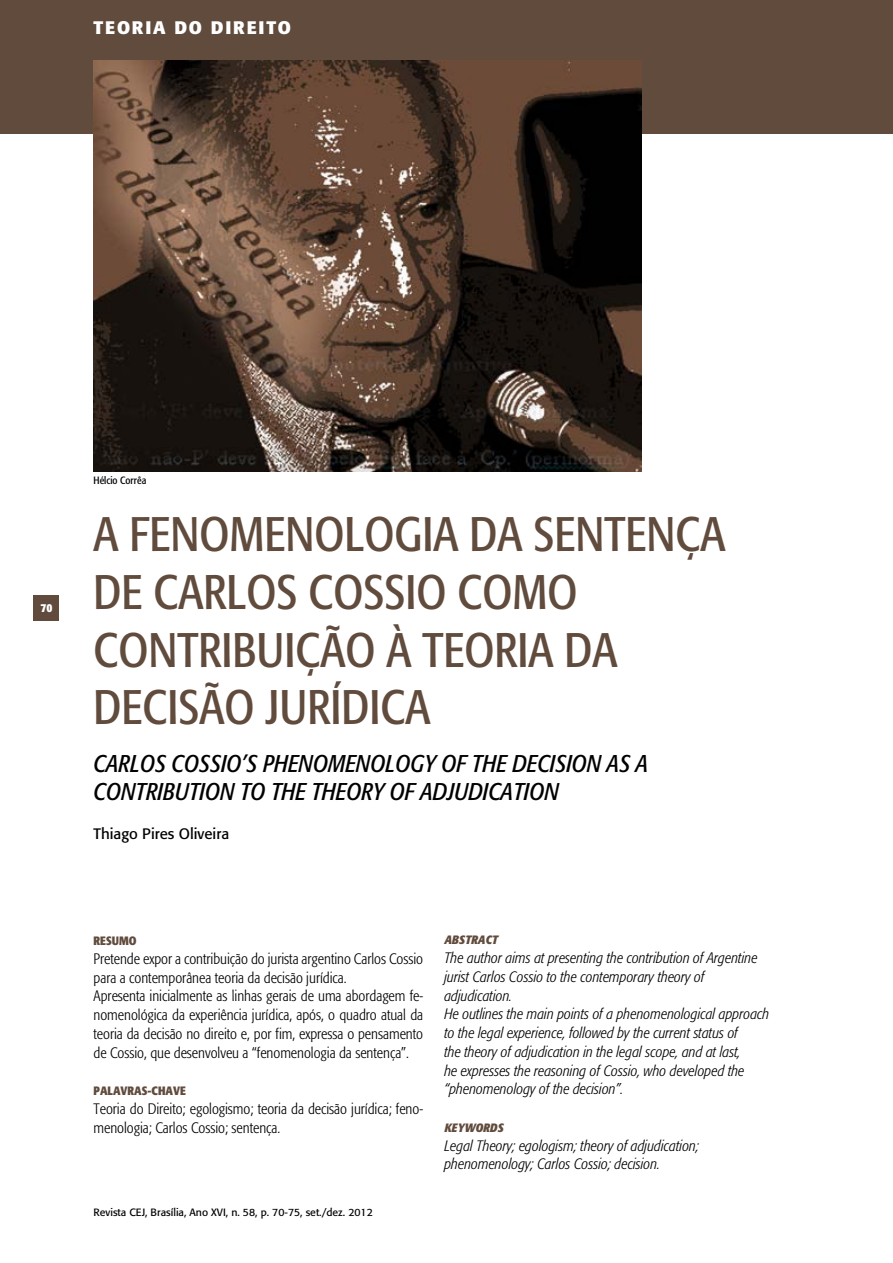
<style>
.page{position:relative;width:893px;height:1263px;background:#fff}
.page>*{position:absolute;margin:0;border:0;box-sizing:border-box;transform-origin:0 0}
.t1{font:condensed 48px/57.6px "Formata";color:#604b3d}
.t2{font:italic condensed 24px/28.8px "Formata";color:#000}
.t3{font:700 18px "Formata";letter-spacing:.1em;color:#fff}
.t4{font:italic 300 condensed 15px/18.8px "Formata";color:#000}
.t5{font:300 condensed 15px/18.8px "Formata";color:#000}
.t6{font:15px "Formata";color:#000}
.t7{font:700 condensed 12px "Formata";color:#604b3d}
.t8{font:italic 700 condensed 12px "Formata";color:#604b3d}
.t9{font:700 condensed 12px "Formata";color:#fff}
.t10{font:10.5px "Formata";color:#000}
.t11{font:condensed 10.5px "Formata";color:#000}
</style>
<div class="page">
<div style="left:34px;top:595px;width:25px;height:26px;background:#604b3d"></div>
<div style="left:0;top:0;width:893px;height:134px;background:#604b3d"></div>
<img style="left:94px;top:61px;width:547px;height:410px">
<p class="t3" style="left:94px;top:17px;width:199px">TEORIA DO DIREITO</p>
<p class="t9" style="left:40px;top:601px;width:13px">70</p>
<p class="t11" style="left:94px;top:474px;width:54px">Hélcio Corrêa</p>
<h1 class="t1" style="left:94px;top:506px;width:633px">A FENOMENOLOGIA DA SENTENÇA<br>DE CARLOS COSSIO COMO<br>CONTRIBUIÇÃO À TEORIA DA<br>DECISÃO JURÍDICA</h1>
<h2 class="t2" style="left:94px;top:749px;width:556px">CARLOS COSSIO’S PHENOMENOLOGY OF THE DECISION AS A<br>CONTRIBUTION TO THE THEORY OF ADJUDICATION</h2>
<p class="t6" style="left:94px;top:824px;width:137px">Thiago Pires Oliveira</p>
<p class="t7" style="left:94px;top:933px;width:44px">RESUMO</p>
<p class="t5" style="left:94px;top:949px;width:331px">Pretende expor a contribuição do jurista argentino Carlos Cossio para a contemporânea teoria da decisão jurídica.<br>Apresenta inicialmente as linhas gerais de uma abordagem fe&shy;nomenológica da experiência jurídica, após, o quadro atual da teoria da decisão no direito e, por fim, expressa o pensamento de Cossio, que desenvolveu a “fenomenologia da sentença”.</p>
<p class="t7" style="left:94px;top:1083px;width:94px">PALAVRAS-CHAVE</p>
<p class="t5" style="left:94px;top:1099px;width:331px">Teoria do Direito; egologismo; teoria da decisão jurídica; feno&shy;menologia; Carlos Cossio; sentença.</p>
<p class="t10" style="left:94px;top:1206px;width:281px">Revista CEJ, Brasília, Ano XVI, n. 58, p. 70-75, set./dez. 2012</p>
<p class="t8" style="left:444px;top:933px;width:55px">ABSTRACT</p>
<p class="t4" style="left:444px;top:949px;width:327px">The author aims at presenting the contribution of Argentine jurist Carlos Cossio to the contemporary theory of adjudication.<br>He outlines the main points of a phenomenological approach to the legal experience, followed by the current status of<br>the theory of adjudication in the legal scope, and at last,<br>he expresses the reasoning of Cossio, who developed the “phenomenology of the decision”.</p>
<p class="t8" style="left:444px;top:1120px;width:61px">KEYWORDS</p>
<p class="t4" style="left:444px;top:1136px;width:256px">Legal Theory; egologism; theory of adjudication; phenomenology; Carlos Cossio; decision.</p>
</div>
